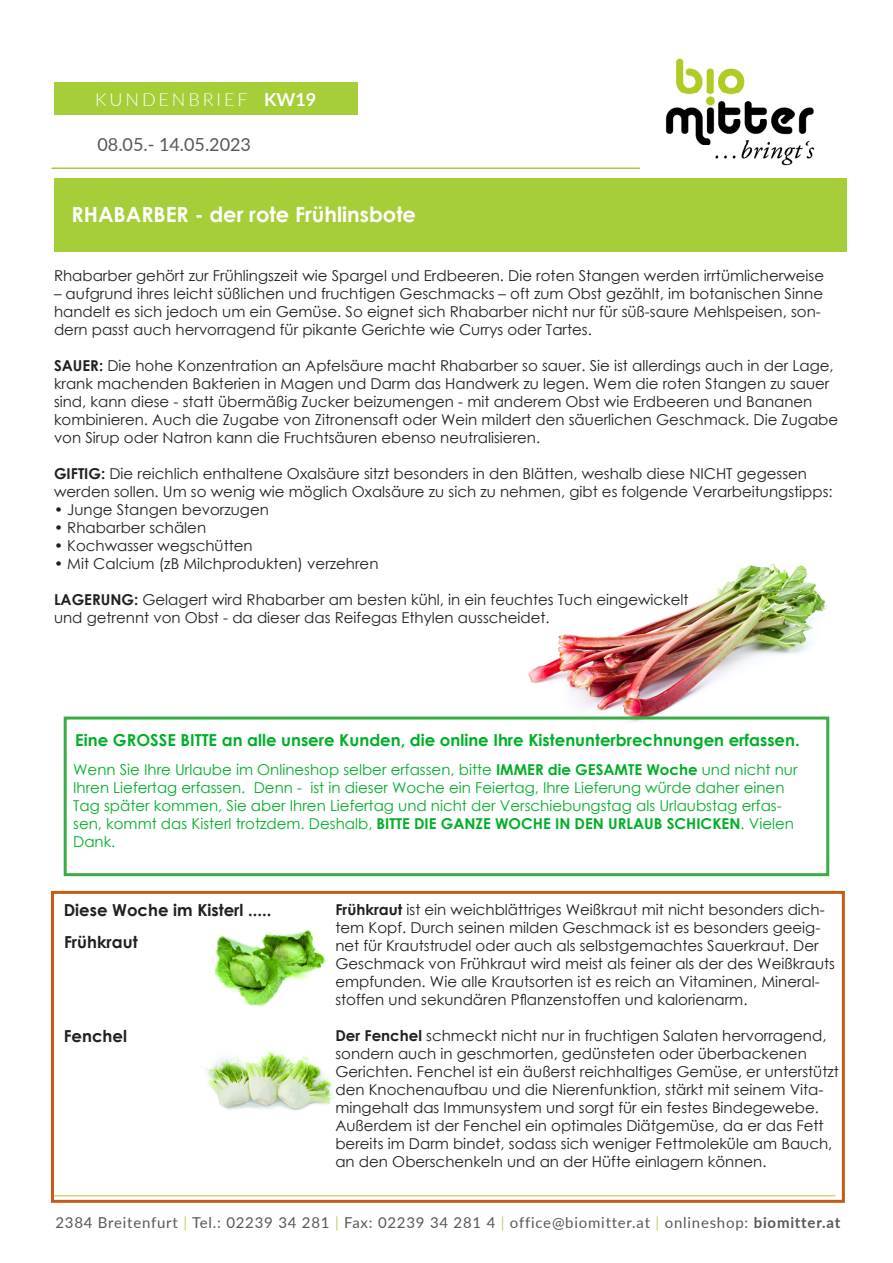
<style>
.page{position:relative;width:893px;height:1263px;background:#fff}
.page>*{position:absolute;margin:0;border:0;box-sizing:border-box;transform-origin:0 0}
.t1{font:700 21px "Century Gothic";color:#fff}
.t2{font:18px "Lato";color:#57585a}
.t3{font:300 18px "Lato";letter-spacing:.16em;color:#fff}
.t4{font:700 16.5px "Century Gothic";color:#00af29}
.t5{font:700 16.5px "Century Gothic";color:#231f20}
.t6{font:15px/18px "Century Gothic";color:#231f20}
.t7{font:15px/18px "Century Gothic";color:#00af29}
.t8{font:15px "Lato";letter-spacing:.05em;color:#57585a}
.s1{font-weight:700}
.s2{color:#b6d65f}
</style>
<div class="page">
<img style="left:528px;top:563px;width:299px;height:159px">
<img style="left:200px;top:1049px;width:134px;height:62px">
<div style="left:54px;top:82px;width:304px;height:33px;background:#a6ce39"></div>
<hr style="left:52px;top:167px;width:783px;height:2px;background:#a6ce39">
<img style="left:641px;top:58px;width:194px;height:111px">
<hr style="left:52px;top:1195px;width:783px;height:1px;background:#a6ce39">
<img style="left:214px;top:930px;width:112px;height:76px">
<div style="left:54px;top:178px;width:792px;height:73px;background:#a6ce39"></div>
<div style="left:51px;top:891px;width:794px;height:312px;border:3px solid #c55b17"></div>
<div style="left:64px;top:716px;width:765px;height:160px;border:3px solid #39ac46"></div>
<p class="t3" style="left:95px;top:87px;width:222px">KUNDENBRIEF <span class="s1">KW19</span></p>
<p class="t2" style="left:98px;top:132px;width:155px">08.05.- 14.05.2023</p>
<p class="t1" style="left:72px;top:199px;width:346px">RHABARBER - der rote Frühlinsbote</p>
<p class="t6" style="left:54px;top:267px;width:772px">Rhabarber gehört zur Frühlingszeit wie Spargel und Erdbeeren. Die roten Stangen werden irrtümlicherweise</p>
<p class="t6" style="left:54px;top:285px;width:771px">– aufgrund ihres leicht süßlichen und fruchtigen Geschmacks – oft zum Obst gezählt, im botanischen Sinne handelt es sich jedoch um ein Gemüse. So eignet sich Rhabarber nicht nur für süß-saure Mehlspeisen, son&shy;dern passt auch hervorragend für pikante Gerichte wie Currys oder Tartes.</p>
<p class="t6" style="left:54px;top:357px;width:781px"><span class="s1">SAUER:</span> Die hohe Konzentration an Apfelsäure macht Rhabarber so sauer. Sie ist allerdings auch in der Lage, krank machenden Bakterien in Magen und Darm das Handwerk zu legen. Wem die roten Stangen zu sauer sind, kann diese - statt übermäßig Zucker beizumengen - mit anderem Obst wie Erdbeeren und Bananen</p>
<p class="t6" style="left:54px;top:411px;width:786px">kombinieren. Auch die Zugabe von Zitronensaft oder Wein mildert den säuerlichen Geschmack. Die Zugabe von Sirup oder Natron kann die Fruchtsäuren ebenso neutralisieren.</p>
<p class="t6" style="left:54px;top:465px;width:780px"><span class="s1">GIFTIG:</span> Die reichlich enthaltene Oxalsäure sitzt besonders in den Blätten, weshalb diese NICHT gegessen werden sollen. Um so wenig wie möglich Oxalsäure zu sich zu nehmen, gibt es folgende Verarbeitungstipps:</p>
<p class="t6" style="left:54px;top:501px;width:216px">• Junge Stangen bevorzugen</p>
<p class="t6" style="left:54px;top:519px;width:154px">• Rhabarber schälen</p>
<p class="t6" style="left:54px;top:537px;width:200px">• Kochwasser wegschütten</p>
<p class="t6" style="left:54px;top:555px;width:326px">• Mit Calcium (zB Milchprodukten) verzehren</p>
<p class="t6" style="left:54px;top:591px;width:636px"><span class="s1">LAGERUNG:</span> Gelagert wird Rhabarber am besten kühl, in ein feuchtes Tuch eingewickelt</p>
<p class="t6" style="left:54px;top:609px;width:497px">und getrennt von Obst - da dieser das Reifegas Ethylen ausscheidet.</p>
<p class="t4" style="left:75px;top:728px;width:726px">Eine GROSSE BITTE an alle unsere Kunden, die online Ihre Kistenunterbrechnungen erfassen.</p>
<p class="t7" style="left:73px;top:761px;width:726px">Wenn Sie Ihre Urlaube im Onlineshop selber erfassen, bitte <span class="s1">IMMER die GESAMTE Woche</span> und nicht nur Ihren Liefertag erfassen. Denn - ist in dieser Woche ein Feiertag, Ihre Lieferung würde daher einen Tag später kommen, Sie aber Ihren Liefertag und nicht der Verschiebungstag als Urlaubstag erfas&shy;sen, kommt das Kisterl trotzdem. Deshalb, <span class="s1">BITTE DIE GANZE WOCHE IN DEN URLAUB SCHICKEN</span>. Vielen Dank.</p>
<p class="t5" style="left:64px;top:897px;width:209px">Diese Woche im Kisterl .....</p>
<p class="t5" style="left:64px;top:929px;width:75px">Frühkraut</p>
<p class="t5" style="left:64px;top:1023px;width:65px">Fenchel</p>
<p class="t6" style="left:335px;top:900px;width:501px"><span class="s1">Frühkraut</span> ist ein weichblättriges Weißkraut mit nicht besonders dich&shy;tem Kopf. Durch seinen milden Geschmack ist es besonders geeig&shy;net für Krautstrudel oder auch als selbstgemachtes Sauerkraut. Der Geschmack von Frühkraut wird meist als feiner als der des Weißkrauts empfunden. Wie alle Krautsorten ist es reich an Vitaminen, Mineral&shy;stoffen und sekundären Pflanzenstoffen und kalorienarm.</p>
<p class="t6" style="left:335px;top:1026px;width:505px"><span class="s1">Der Fenchel</span> schmeckt nicht nur in fruchtigen Salaten hervorragend, sondern auch in geschmorten, gedünsteten oder überbackenen Gerichten. Fenchel ist ein äußerst reichhaltiges Gemüse, er unterstützt den Knochenaufbau und die Nierenfunktion, stärkt mit seinem Vita&shy;mingehalt das Immunsystem und sorgt für ein festes Bindegewebe.<br>Außerdem ist der Fenchel ein optimales Diätgemüse, da er das Fett bereits im Darm bindet, sodass sich weniger Fettmoleküle am Bauch, an den Oberschenkeln und an der Hüfte einlagern können.</p>
<p class="t8" style="left:55px;top:1212px;width:786px">2384 Breitenfurt <span class="s2">|</span> Tel.: 02239 34 281 <span class="s2">|</span> Fax: 02239 34 281 4 <span class="s2">|</span> office@biomitter.at <span class="s2">|</span> onlineshop: <span class="s1">biomitter.at</span></p>
</div>
